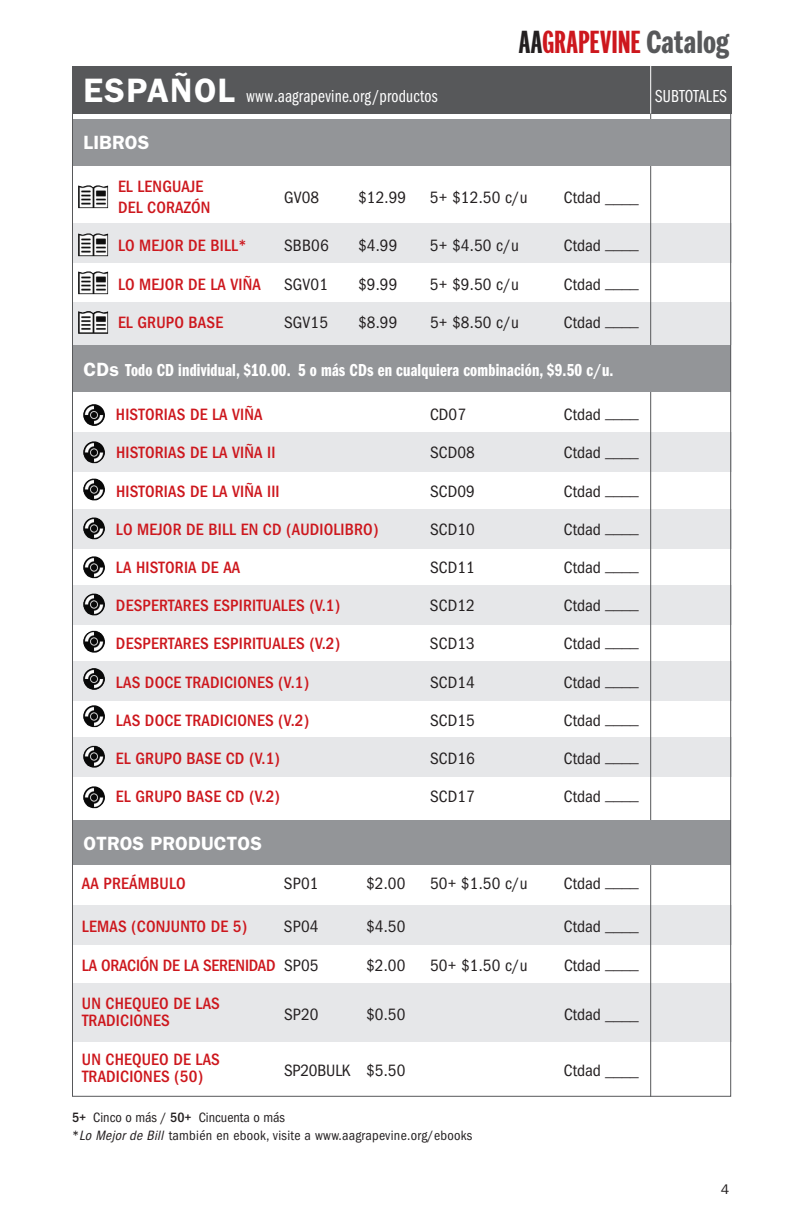
<style>
.page{position:relative;width:792px;height:1224px;background:#fff}
.page>*{position:absolute;margin:0;border:0;box-sizing:border-box;transform-origin:0 0}
.t1{font:700 33.4px "Franklin Comp ITC Pro";letter-spacing:-.005em;color:#cd171d}
.t2{font:600 19.2px "ITC Franklin Gothic Std";letter-spacing:.01em;color:#fff}
.t3{font:18px "ITC Franklin Gothic Std Dm Cp";letter-spacing:.01em;color:#fff}
.CATEGORIES{font:18px "ITC Franklin Gothic Std Bk Cp";letter-spacing:.01em;color:#fff}
.demi_condensed_title{font:condensed 17px "ITC Franklin Gothic Std";color:#231f20}
.demi_condensed_title-2{font:500 condensed 17px/17.2px "ITC Franklin Gothic Std";letter-spacing:.01em;color:#cd171d}
.demi_condensed_title-3{font:500 condensed 17px "ITC Franklin Gothic Std";letter-spacing:-.01em;color:#cd171d}
.t4{font:condensed 14px "ITC Franklin Gothic Std";letter-spacing:.02em;color:#231f20}
.t5{font:condensed 14px "ITC Franklin Gothic Std";color:#231f20}
.t6{font:14px "ITC Franklin Gothic Std";color:#231f20}
.s1{font-family:"ITC Franklin Gothic Std";font-weight:600;font-size:34px}
.s2{color:#231f20}
.s3{font-family:"ITC Franklin Gothic Std Dm Cp";font-weight:400;color:#57585a}
.s4{font-size:17.4px}
.s5{font-family:"ITC Franklin Gothic Std";font-weight:600;font-size:19.2px}
.s6{font-weight:400;color:#231f20}
.s7{font-weight:500}
.s8{font-style:italic}
</style>
<div class="page">
<div style="left:72px;top:302px;width:659px;height:43px;background:#e6e7e9"></div>
<div style="left:72px;top:223px;width:659px;height:40px;background:#e6e7e9"></div>
<div style="left:72px;top:905px;width:659px;height:40px;background:#e6e7e9"></div>
<div style="left:72px;top:983px;width:659px;height:59px;background:#e6e7e9"></div>
<div style="left:72px;top:66px;width:659px;height:48px;background:#57585a"></div>
<div style="left:72px;top:432px;width:659px;height:40px;background:#e6e7e9"></div>
<div style="left:72px;top:509px;width:659px;height:40px;background:#e6e7e9"></div>
<div style="left:72px;top:585px;width:659px;height:39px;background:#e6e7e9"></div>
<div style="left:72px;top:661px;width:659px;height:40px;background:#e6e7e9"></div>
<div style="left:72px;top:737px;width:659px;height:40px;background:#e6e7e9"></div>
<img style="left:83px;top:404px;width:22px;height:22px">
<img style="left:83px;top:441px;width:22px;height:22px">
<img style="left:83px;top:479px;width:22px;height:21px">
<img style="left:83px;top:518px;width:22px;height:21px">
<img style="left:83px;top:556px;width:22px;height:22px">
<img style="left:83px;top:594px;width:22px;height:21px">
<img style="left:83px;top:631px;width:22px;height:22px">
<img style="left:83px;top:668px;width:22px;height:22px">
<img style="left:83px;top:705px;width:22px;height:22px">
<img style="left:83px;top:746px;width:22px;height:22px">
<img style="left:83px;top:786px;width:22px;height:22px">
<hr style="left:650px;top:102px;width:1px;height:995px;background:#57585a">
<img style="left:78px;top:185px;width:30px;height:23px">
<img style="left:78px;top:233px;width:30px;height:23px">
<img style="left:78px;top:271px;width:30px;height:23px">
<img style="left:78px;top:311px;width:30px;height:23px">
<div style="left:73px;top:119px;width:658px;height:47px;background:#939598"></div>
<div style="left:73px;top:346px;width:658px;height:46px;background:#939598"></div>
<div style="left:73px;top:820px;width:658px;height:45px;background:#939598"></div>
<hr style="left:650px;top:64px;width:1px;height:50px;background:#fff">
<p class="CATEGORIES" style="left:84px;top:87px;width:356px"><span class="s1">ESPAÑOL</span> www.aagrapevine.org/productos</p>
<p class="t2" style="left:84px;top:131px;width:67px">LIBROS</p>
<p class="t1" style="left:519px;top:24px;width:212px"><span class="s2">AA</span>GRAPEVINE <span class="s3">Catalog</span></p>
<p class="CATEGORIES" style="left:655px;top:87px;width:73px">SUBTOTALES</p>
<p class="demi_condensed_title-2" style="left:118px;top:176px;width:94px;line-height:21.2px">EL LENGUAJE<br>DEL CORAZÓN</p>
<p class="demi_condensed_title" style="left:284px;top:188px;width:37px">GV08</p>
<p class="demi_condensed_title" style="left:358px;top:188px;width:50px">$12.99</p>
<p class="demi_condensed_title" style="left:430px;top:188px;width:99px">5+ $12.50 c/u</p>
<p class="demi_condensed_title" style="left:564px;top:188px;width:76px">Ctdad <span class="s4">____</span></p>
<p class="demi_condensed_title-2" style="left:118px;top:237px;width:130px">LO MEJOR DE BILL*</p>
<p class="demi_condensed_title" style="left:284px;top:236px;width:46px">SBB06</p>
<p class="demi_condensed_title" style="left:358px;top:236px;width:41px">$4.99</p>
<p class="demi_condensed_title" style="left:430px;top:236px;width:90px">5+ $4.50 c/u</p>
<p class="demi_condensed_title" style="left:564px;top:236px;width:76px">Ctdad <span class="s4">____</span></p>
<p class="demi_condensed_title-2" style="left:118px;top:275px;width:144px">LO MEJOR DE LA VIÑA</p>
<p class="demi_condensed_title" style="left:284px;top:274px;width:46px">SGV01</p>
<p class="demi_condensed_title" style="left:358px;top:274px;width:41px">$9.99</p>
<p class="demi_condensed_title" style="left:430px;top:274px;width:90px">5+ $9.50 c/u</p>
<p class="demi_condensed_title" style="left:564px;top:274px;width:76px">Ctdad <span class="s4">____</span></p>
<p class="demi_condensed_title-2" style="left:118px;top:314px;width:107px">EL GRUPO BASE</p>
<p class="demi_condensed_title" style="left:284px;top:313px;width:46px">SGV15</p>
<p class="demi_condensed_title" style="left:358px;top:313px;width:41px">$8.99</p>
<p class="demi_condensed_title" style="left:430px;top:313px;width:90px">5+ $8.50 c/u</p>
<p class="demi_condensed_title" style="left:564px;top:313px;width:76px">Ctdad <span class="s4">____</span></p>
<p class="t3" style="left:84px;top:360px;width:532px"><span class="s5">CDs</span> Todo CD individual, $10.00. 5 o más CDs en cualquiera combinación, $9.50 c/u.</p>
<p class="demi_condensed_title-2" style="left:116px;top:406px;width:148px">HISTORIAS DE LA VIÑA</p>
<p class="demi_condensed_title" style="left:430px;top:405px;width:38px">CD07</p>
<p class="demi_condensed_title" style="left:564px;top:405px;width:76px">Ctdad <span class="s4">____</span></p>
<p class="demi_condensed_title-2" style="left:116px;top:444px;width:161px">HISTORIAS DE LA VIÑA II</p>
<p class="demi_condensed_title" style="left:430px;top:443px;width:46px">SCD08</p>
<p class="demi_condensed_title" style="left:564px;top:443px;width:76px">Ctdad <span class="s4">____</span></p>
<p class="demi_condensed_title-2" style="left:116px;top:483px;width:165px">HISTORIAS DE LA VIÑA III</p>
<p class="demi_condensed_title" style="left:430px;top:481px;width:46px">SCD09</p>
<p class="demi_condensed_title" style="left:564px;top:481px;width:76px">Ctdad <span class="s4">____</span></p>
<p class="demi_condensed_title-2" style="left:116px;top:521px;width:264px">LO MEJOR DE BILL EN CD (AUDIOLIBRO)</p>
<p class="demi_condensed_title" style="left:430px;top:520px;width:46px">SCD10</p>
<p class="demi_condensed_title" style="left:564px;top:520px;width:76px">Ctdad <span class="s4">____</span></p>
<p class="demi_condensed_title-2" style="left:116px;top:559px;width:126px">LA HISTORIA DE AA</p>
<p class="demi_condensed_title" style="left:430px;top:558px;width:46px">SCD11</p>
<p class="demi_condensed_title" style="left:564px;top:558px;width:76px">Ctdad <span class="s4">____</span></p>
<p class="demi_condensed_title-2" style="left:116px;top:597px;width:226px">DESPERTARES ESPIRITUALES (V.1)</p>
<p class="demi_condensed_title" style="left:430px;top:596px;width:46px">SCD12</p>
<p class="demi_condensed_title" style="left:564px;top:596px;width:76px">Ctdad <span class="s4">____</span></p>
<p class="demi_condensed_title-2" style="left:116px;top:635px;width:226px">DESPERTARES ESPIRITUALES (V.2)</p>
<p class="demi_condensed_title" style="left:430px;top:634px;width:46px">SCD13</p>
<p class="demi_condensed_title" style="left:564px;top:634px;width:76px">Ctdad <span class="s4">____</span></p>
<p class="demi_condensed_title-2" style="left:116px;top:674px;width:195px">LAS DOCE TRADICIONES (V.1)</p>
<p class="demi_condensed_title" style="left:430px;top:672px;width:46px">SCD14</p>
<p class="demi_condensed_title" style="left:564px;top:672px;width:76px">Ctdad <span class="s4">____</span></p>
<p class="demi_condensed_title-2" style="left:116px;top:712px;width:195px">LAS DOCE TRADICIONES (V.2)</p>
<p class="demi_condensed_title" style="left:430px;top:711px;width:46px">SCD15</p>
<p class="demi_condensed_title" style="left:564px;top:711px;width:76px">Ctdad <span class="s4">____</span></p>
<p class="demi_condensed_title-2" style="left:116px;top:750px;width:166px">EL GRUPO BASE CD (V.1)</p>
<p class="demi_condensed_title" style="left:430px;top:749px;width:46px">SCD16</p>
<p class="demi_condensed_title" style="left:564px;top:749px;width:76px">Ctdad <span class="s4">____</span></p>
<p class="demi_condensed_title-2" style="left:116px;top:788px;width:166px">EL GRUPO BASE CD (V.2)</p>
<p class="demi_condensed_title" style="left:430px;top:787px;width:46px">SCD17</p>
<p class="demi_condensed_title" style="left:564px;top:787px;width:76px">Ctdad <span class="s4">____</span></p>
<p class="t2" style="left:84px;top:832px;width:180px">OTROS PRODUCTOS</p>
<p class="demi_condensed_title-2" style="left:82px;top:875px;width:105px">AA PREÁMBULO</p>
<p class="demi_condensed_title" style="left:284px;top:874px;width:36px">SP01</p>
<p class="demi_condensed_title" style="left:366px;top:874px;width:41px">$2.00</p>
<p class="demi_condensed_title" style="left:430px;top:874px;width:99px">50+ $1.50 c/u</p>
<p class="demi_condensed_title" style="left:564px;top:874px;width:76px">Ctdad <span class="s4">____</span></p>
<p class="demi_condensed_title-2" style="left:82px;top:918px;width:167px">LEMAS (CONJUNTO DE 5)</p>
<p class="demi_condensed_title" style="left:284px;top:917px;width:36px">SP04</p>
<p class="demi_condensed_title" style="left:366px;top:917px;width:41px">$4.50</p>
<p class="demi_condensed_title" style="left:564px;top:917px;width:76px">Ctdad <span class="s4">____</span></p>
<p class="demi_condensed_title-3" style="left:82px;top:955px;width:238px">LA ORACIÓN DE LA SERENIDAD <span class="s6">SP05</span></p>
<p class="demi_condensed_title" style="left:366px;top:955px;width:41px">$2.00</p>
<p class="demi_condensed_title" style="left:430px;top:955px;width:99px">50+ $1.50 c/u</p>
<p class="demi_condensed_title" style="left:564px;top:955px;width:76px">Ctdad <span class="s4">____</span></p>
<p class="demi_condensed_title-2" style="left:82px;top:995px;width:139px">UN CHEQUEO DE LAS<br>TRADICIONES</p>
<p class="demi_condensed_title" style="left:284px;top:1005px;width:36px">SP20</p>
<p class="demi_condensed_title" style="left:366px;top:1005px;width:41px">$0.50</p>
<p class="demi_condensed_title" style="left:564px;top:1005px;width:76px">Ctdad <span class="s4">____</span></p>
<p class="demi_condensed_title-2" style="left:82px;top:1051px;width:139px">UN CHEQUEO DE LAS<br>TRADICIONES (50)</p>
<p class="demi_condensed_title" style="left:284px;top:1061px;width:123px">SP20BULK $5.50</p>
<p class="demi_condensed_title" style="left:564px;top:1061px;width:76px">Ctdad <span class="s4">____</span></p>
<p class="t5" style="left:72px;top:1109px;width:215px"><span class="s7">5+</span> Cinco o más / <span class="s7">50+</span> Cincuenta o más</p>
<p class="t4" style="left:72px;top:1127px;width:402px">*<span class="s8">Lo Mejorde Bill</span> también en ebook, visite a www.aagrapevine.org/ebooks</p>
<p class="t6" style="left:721px;top:1181px;width:10px">4</p>
</div>
